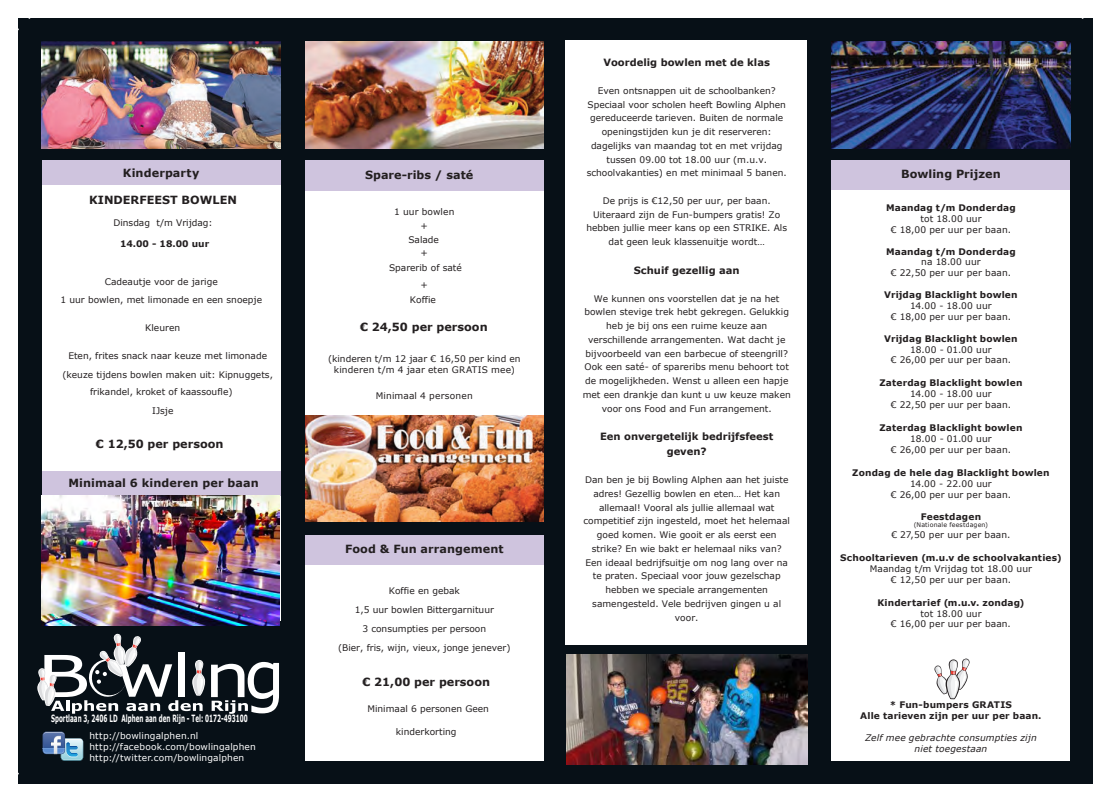
<style>
.page{position:relative;width:1112px;height:803px;background:#fff}
.page>*{position:absolute;margin:0;border:0;box-sizing:border-box;transform-origin:0 0}
.t1{font:700 11.25px "Verdana";color:#231f20}
.t2{font:700 10px/15.1px "Verdana";color:#231f20;text-align:center}
.t3{font:700 10px "Verdana";color:#fff;scale:.56 1}
.t4{font:9px/13.8px "Verdana";color:#231f20;text-align:center}
.t5{font:700 9px/10.9px "Verdana";letter-spacing:.015em;color:#231f20;text-align:center}
.t6{font:9px/10.9px "Verdana";letter-spacing:.015em;color:#fff}
.t7{font:italic 9px/10.9px "Verdana";letter-spacing:.015em;color:#231f20;text-align:center}
.t8{font:6.25px "Verdana";letter-spacing:.025em;color:#231f20}
</style>
<div class="page">
<div style="left:19px;top:19px;width:1073px;height:765px;background:#071017"></div>
<img style="left:831px;top:42px;width:238px;height:106px">
<div style="left:831px;top:160px;width:238px;height:601px;background:#fff"></div>
<div style="left:831px;top:160px;width:238px;height:30px;background:#cfc4de"></div>
<svg style="left:934px;top:658px;width:35px;height:41px"></svg>
<img style="left:305px;top:42px;width:238px;height:106px">
<div style="left:305px;top:160px;width:238px;height:601px;background:#fff"></div>
<div style="left:305px;top:160px;width:238px;height:31px;background:#cfc4de"></div>
<div style="left:305px;top:534px;width:238px;height:31px;background:#cfc4de"></div>
<img style="left:305px;top:416px;width:238px;height:106px">
<div style="left:305px;top:522px;width:238px;height:12px;background:#071017"></div>
<img style="left:42px;top:42px;width:238px;height:106px">
<div style="left:42px;top:160px;width:238px;height:461px;background:#fff"></div>
<svg style="left:37px;top:633px;width:168px;height:81px"></svg>
<svg style="left:211px;top:662px;width:68px;height:52px"></svg>
<svg style="left:43px;top:732px;width:40px;height:29px"></svg>
<div style="left:42px;top:160px;width:238px;height:25px;background:#cfc4de"></div>
<div style="left:42px;top:471px;width:238px;height:25px;background:#cfc4de"></div>
<img style="left:566px;top:654px;width:241px;height:110px">
<div style="left:565px;top:40px;width:241px;height:605px;background:#fff"></div>
<img style="left:41px;top:495px;width:238px;height:131px">
<p class="t1" style="left:123px;top:166px;width:78px">Kinderparty</p>
<p class="t1" style="left:89px;top:193px;width:149px">KINDERFEEST BOWLEN</p>
<p class="t4" style="left:113px;top:216px;width:101px">Dinsdag t/m Vrijdag:</p>
<p class="t5" style="left:120px;top:238px;width:91px">14.00 - 18.00 uur</p>
<p class="t4" style="left:60px;top:272px;width:203px;line-height:18.6px">Cadeautje voor de jarige<br>1 uur bowlen, met limonade en een snoepje</p>
<p class="t4" style="left:145px;top:320px;width:36px">Kleuren</p>
<p class="t4" style="left:62px;top:347px;width:212px;line-height:18.6px">Eten, frites snack naar keuze met limonade (keuze tijdens bowlen maken uit: Kipnuggets,</p>
<p class="t4" style="left:90px;top:383px;width:144px;line-height:18.6px">frikandel, kroket of kaassoufle)<br>IJsje</p>
<p class="t1" style="left:96px;top:437px;width:129px">€ 12,50 per persoon</p>
<p class="t1" style="left:69px;top:476px;width:191px">Minimaal 6 kinderen per baan</p>
<p class="t3" style="left:51px;top:712px;width:353px">Sportlaan 3, 2406 LD Alphen aan den Rijn - Tel: 0172-493100</p>
<p class="t6" style="left:89px;top:730px;width:168px">http://bowlingalphen.nl http://facebook.com/bowlingalphen http://twitter.com/bowlingalphen</p>
<p class="t1" style="left:365px;top:168px;width:110px">Spare-ribs / saté</p>
<p class="t4" style="left:394px;top:205px;width:62px">1 uur bowlen +<br>Salade<br>+</p>
<p class="t4" style="left:389px;top:261px;width:74px">Sparerib of saté</p>
<p class="t4" style="left:410px;top:276px;width:28px;line-height:15.1px">+<br>Koffie</p>
<p class="t1" style="left:360px;top:319px;width:129px">€ 24,50 per persoon</p>
<p class="t4" style="left:328px;top:353px;width:194px;line-height:10.9px">(kinderen t/m 12 jaar € 16,50 per kind en kinderen t/m 4 jaar eten GRATIS mee)</p>
<p class="t4" style="left:376px;top:388px;width:98px">Minimaal 4 personen</p>
<p class="t1" style="left:345px;top:542px;width:160px">Food &amp; Fun arrangement</p>
<p class="t4" style="left:338px;top:581px;width:174px;line-height:19px">Koffie en gebak<br>1,5 uur bowlen Bittergarnituur<br>3 consumpties per persoon<br>(Bier, fris, wijn, vieux, jonge jenever)</p>
<p class="t1" style="left:362px;top:675px;width:129px">€ 21,00 per persoon</p>
<p class="t4" style="left:367px;top:702px;width:123px">Minimaal 6 personen Geen</p>
<p class="t4" style="left:396px;top:724px;width:62px">kinderkorting</p>
<p class="t2" style="left:603px;top:55px;width:168px">Voordelig bowlen met de klas</p>
<p class="t4" style="left:586px;top:84px;width:201px">Even ontsnappen uit de schoolbanken?<br>Speciaal voor scholen heeft Bowling Alphen gereduceerde tarieven. Buiten de normale openingstijden kun je dit reserveren: dagelijks van maandag tot en met vrijdag tussen 09.00 tot 18.00 uur (m.u.v. schoolvakanties) en met minimaal 5 banen.</p>
<p class="t4" style="left:586px;top:194px;width:202px">De prijs is €12,50 per uur, per baan.<br>Uiteraard zijn de Fun-bumpers gratis! Zo hebben jullie meer kans op een STRIKE. Als dat geen leuk klassenuitje wordt…</p>
<p class="t2" style="left:633px;top:262px;width:107px">Schuif gezellig aan</p>
<p class="t4" style="left:582px;top:291px;width:209px">We kunnen ons voorstellen dat je na het bowlen stevige trek hebt gekregen. Gelukkig heb je bij ons een ruime keuze aan verschillende arrangementen. Wat dacht je bijvoorbeeld van een barbecue of steengrill?<br>Ook een saté- of spareribs menu behoort tot de mogelijkheden. Wenst u alleen een hapje met een drankje dan kunt u uw keuze maken voor ons Food and Fun arrangement.</p>
<p class="t2" style="left:600px;top:429px;width:175px">Een onvergetelijk bedrijfsfeest geven?</p>
<p class="t4" style="left:583px;top:473px;width:208px">Dan ben je bij Bowling Alphen aan het juiste adres! Gezellig bowlen en eten… Het kan allemaal! Vooral als jullie allemaal wat competitief zijn ingesteld, moet het helemaal goed komen. Wie gooit er als eerst een strike? En wie bakt er helemaal niks van?<br>Een ideaal bedrijfsuitje om nog lang over na te praten. Speciaal voor jouw gezelschap hebben we speciale arrangementen samengesteld. Vele bedrijven gingen u al voor.</p>
<p class="t1" style="left:900px;top:167px;width:101px">Bowling Prijzen</p>
<p class="t5" style="left:885px;top:202px;width:131px">Maandag t/m Donderdag</p>
<p class="t4" style="left:890px;top:213px;width:122px;line-height:10.9px">tot 18.00 uur<br>€ 18,00 per uur per baan.</p>
<p class="t5" style="left:885px;top:246px;width:131px">Maandag t/m Donderdag</p>
<p class="t4" style="left:890px;top:256px;width:122px;line-height:10.9px">na 18.00 uur<br>€ 22,50 per uur per baan.</p>
<p class="t5" style="left:884px;top:289px;width:135px">Vrijdag Blacklight bowlen</p>
<p class="t4" style="left:890px;top:300px;width:122px;line-height:10.9px">14.00 - 18.00 uur<br>€ 18,00 per uur per baan.</p>
<p class="t5" style="left:884px;top:333px;width:135px">Vrijdag Blacklight bowlen</p>
<p class="t4" style="left:890px;top:344px;width:122px;line-height:10.9px">18.00 - 01.00 uur<br>€ 26,00 per uur per baan.</p>
<p class="t5" style="left:879px;top:377px;width:144px">Zaterdag Blacklight bowlen</p>
<p class="t4" style="left:890px;top:388px;width:122px;line-height:10.9px">14.00 - 18.00 uur<br>€ 22,50 per uur per baan.</p>
<p class="t5" style="left:879px;top:422px;width:144px">Zaterdag Blacklight bowlen</p>
<p class="t4" style="left:890px;top:433px;width:122px;line-height:10.9px">18.00 - 01.00 uur<br>€ 26,00 per uur per baan.</p>
<p class="t5" style="left:852px;top:467px;width:199px">Zondag de hele dag Blacklight bowlen</p>
<p class="t4" style="left:890px;top:478px;width:122px;line-height:10.9px">14.00 - 22.00 uur<br>€ 26,00 per uur per baan.</p>
<p class="t5" style="left:920px;top:510px;width:62px">Feestdagen</p>
<p class="t8" style="left:913px;top:521px;width:76px">(Nationale feestdagen)</p>
<p class="t4" style="left:891px;top:527px;width:121px">€ 27,50 per uur per baan.</p>
<p class="t5" style="left:840px;top:552px;width:223px">Schooltarieven (m.u.v de schoolvakanties)</p>
<p class="t4" style="left:869px;top:563px;width:164px;line-height:10.9px">Maandag t/m Vrijdag tot 18.00 uur € 12,50 per uur per baan.</p>
<p class="t5" style="left:877px;top:597px;width:149px">Kindertarief (m.u.v. zondag)</p>
<p class="t4" style="left:890px;top:607px;width:121px;line-height:10.9px">tot 18.00 uur<br>€ 16,00 per uur per baan.</p>
<p class="t5" style="left:860px;top:699px;width:183px">* Fun-bumpers GRATIS<br>Alle tarieven zijn per uur per baan.</p>
<p class="t7" style="left:864px;top:732px;width:173px">Zelf mee gebrachte consumpties zijn niet toegestaan</p>
</div>
